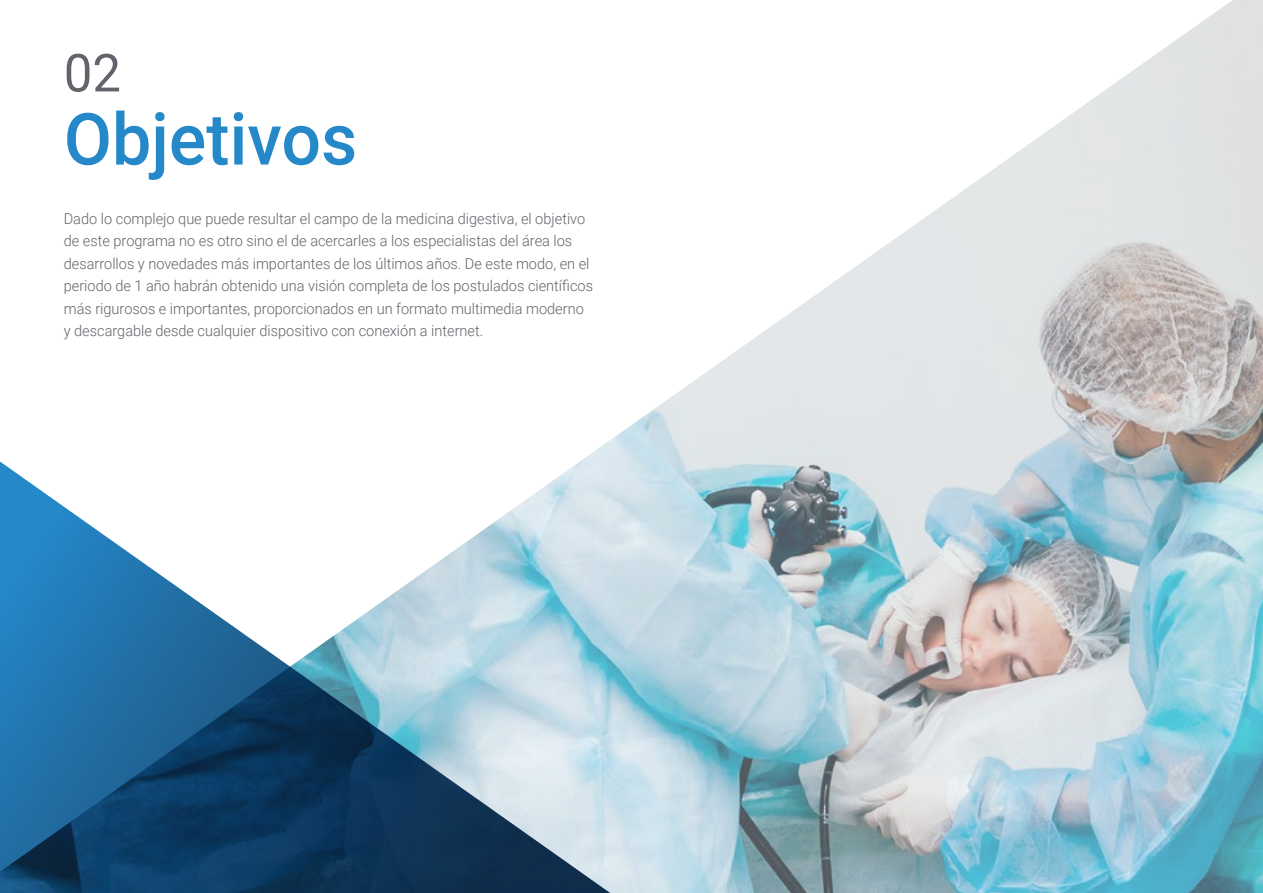
<style>
.page{position:relative;width:1263px;height:893px;background:#fff}
.page>*{position:absolute;margin:0;border:0;box-sizing:border-box;transform-origin:0 0}
.t1{font:500 72px "Roboto";color:#2488c9}
.t2{font:52.5px "Roboto";color:#61646a}
.t3{font:300 15px/22.5px "Roboto";color:#61646a}
</style>
<div class="page">
<img style="left:602px;top:0;width:661px;height:893px">
<svg style="left:0;top:446px;width:640px;height:447px"></svg>
<h2 class="t2" style="left:64px;top:36px;width:59px">02</h2>
<h1 class="t1" style="left:64px;top:89px;width:295px">Objetivos</h1>
<p class="t3" style="left:64px;top:207px;width:531px">Dado lo complejo que puede resultar el campo de la medicina digestiva, el objetivo de este programa no es otro sino el de acercarles a los especialistas del área los desarrollos y novedades más importantes de los últimos años. De este modo, en el periodo de 1 año habrán obtenido una visión completa de los postulados científicos más rigurosos e importantes, proporcionados en un formato multimedia moderno y descargable desde cualquier dispositivo con conexión a internet.</p>
</div>
